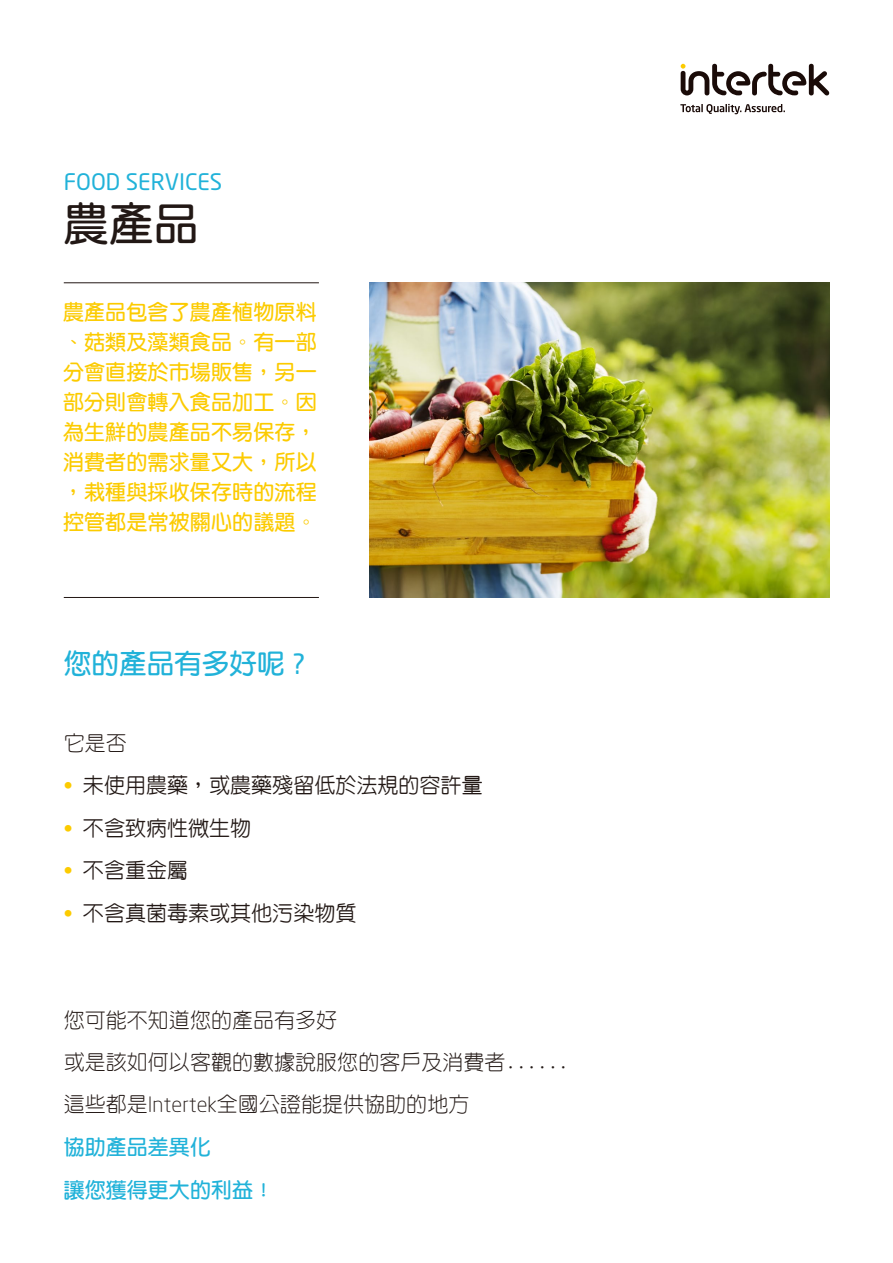
<style>
.page{position:relative;width:893px;height:1263px;background:#fff}
.page>*{position:absolute;margin:0;border:0;box-sizing:border-box;transform-origin:0 0}
.t1{font:700 45px "Yen Round";color:#221815}
.t2{font:700 27.6px "Yen Round";color:#21b2d9}
.t3{font:22.5px "Neo Sans Std";color:#21b2d9}
.t4{font:700 21px/30px "Yen Round";letter-spacing:.005em;color:#fccb00;text-align:justify}
.t5{font:300 21px/42.5px "Yen Round";color:#221815}
.t6{font:500 21px "Yen Round";color:#221815}
.s1{font-family:"Neo Sans Std";font-weight:400}
.s2{font-family:"Neo Sans Std";font-weight:400;color:#fccb00}
.s3{font-family:"Neo Sans Std"}
.s4{font-weight:700;color:#21b2d9}
</style>
<div class="page">
<img style="left:63px;top:63px;width:767px;height:535px">
<p class="t3" style="left:64px;top:168px;width:160px">FOOD SERVICES</p>
<h1 class="t1" style="left:64px;top:200px;width:136px">農產品</h1>
<p class="t4" style="left:63px;top:297px;width:255px">農產品包含了農產植物原料、菇類及藻類食品。有一部分會直接於市場販售，另一部分則會轉入食品加工。因為生鮮的農產品不易保存，消費者的需求量又大，所以，栽種與採收保存時的流程控管都是常被關心的議題。</p>
<h2 class="t2" style="left:64px;top:649px;width:243px">您的產品有多好呢 <span class="s1">?</span></h2>
<p class="t5" style="left:64px;top:721px;width:65px">它是否</p>
<p class="t6" style="left:64px;top:774px;width:420px"><span class="s2">•</span> 未使用農藥，或農藥殘留低於法規的容許量</p>
<p class="t6" style="left:64px;top:817px;width:189px"><span class="s2">•</span> 不含致病性微生物</p>
<p class="t6" style="left:64px;top:859px;width:126px"><span class="s2">•</span> 不含重金屬</p>
<p class="t6" style="left:64px;top:902px;width:294px"><span class="s2">•</span> 不含真菌毒素或其他污染物質</p>
<p class="t5" style="left:64px;top:999px;width:506px">您可能不知道您的產品有多好<br>或是該如何以客觀的數據說服您的客戶及消費者......這些都是<span class="s3">Intertek</span>全國公證能提供協助的地方<br><span class="s4">協助產品差異化<br>讓您獲得更大的利益！</span></p>
</div>
